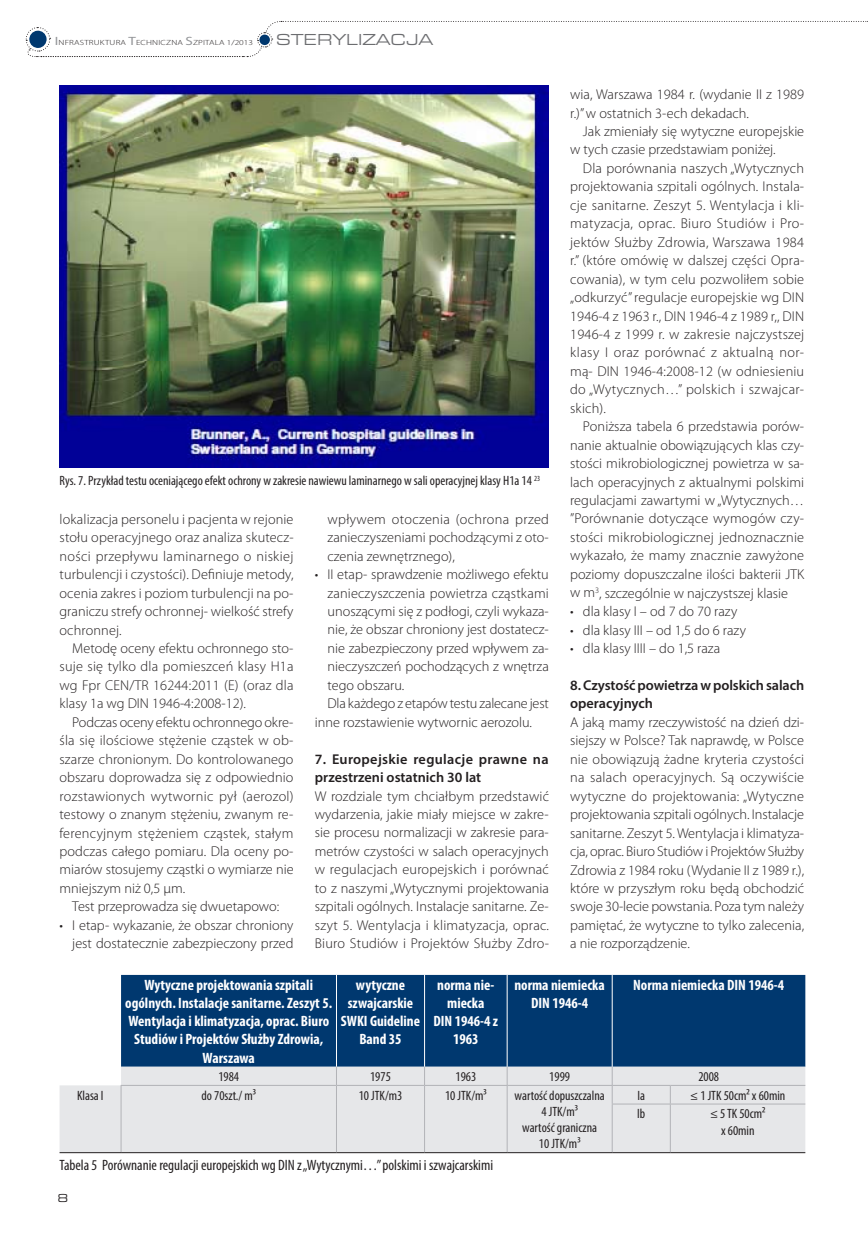
<style>
.page{position:relative;width:868px;height:1234px;background:#fff}
.page>*{position:absolute;margin:0;border:0;box-sizing:border-box;transform-origin:0 0}
.t1{font:expanded 16.5px "Eurostile TCE";color:#6c6d70}
.t2{font:700 condensed 15px/18px "Myriad Pro";color:#fff;text-align:center}
.t3{font:condensed 15px "Myriad Pro";color:#231f20}
.t4{font:300 14.25px/18.5px "Myriad Pro";letter-spacing:.005em;color:#231f20;text-align:justify}
.t5{font:600 14.25px/18.5px "Myriad Pro";color:#231f20}
.t6{font:300 14.25px "Myriad Pro";letter-spacing:-.015em;color:#231f20}
.t7{font:condensed 13.5px/16.2px "Myriad Pro";color:#231f20;text-align:center}
.t8{font:expanded 12px "Eurostile TCE";color:#231f20}
.t9{font:300 7.5px "Myriad Pro";letter-spacing:.02em;color:#231f20;scale:1.25 1}
.s1{font-weight:400;font-size:12px;color:#939598}
</style>
<div class="page">
<svg style="left:25px;top:21px;width:843px;height:36px"></svg>
<img style="left:60px;top:85px;width:489px;height:382px">
<div style="left:121px;top:974px;width:684px;height:92px;background:#00386f"></div>
<div style="left:60px;top:1066px;width:745px;height:85px;background:#e6e7e9"></div>
<hr style="left:336px;top:974px;width:1px;height:92px;background:#fff">
<hr style="left:424px;top:974px;width:1px;height:92px;background:#fff">
<hr style="left:506px;top:974px;width:1px;height:92px;background:#fff">
<hr style="left:611px;top:974px;width:1px;height:92px;background:#fff">
<hr style="left:121px;top:1084px;width:215px;height:1px;background:#b2b3b7">
<hr style="left:336px;top:1084px;width:88px;height:1px;background:#b2b3b7">
<svg style="left:336px;top:1066px;width:1px;height:37px"></svg>
<hr style="left:424px;top:1084px;width:83px;height:1px;background:#b2b3b7">
<svg style="left:424px;top:1066px;width:1px;height:37px"></svg>
<hr style="left:507px;top:1084px;width:105px;height:1px;background:#b2b3b7">
<svg style="left:506px;top:1066px;width:1px;height:37px"></svg>
<hr style="left:670px;top:1084px;width:135px;height:1px;background:#b2b3b7">
<hr style="left:336px;top:1103px;width:1px;height:48px;background:#b2b3b7">
<hr style="left:424px;top:1103px;width:1px;height:48px;background:#b2b3b7">
<hr style="left:506px;top:1103px;width:1px;height:48px;background:#b2b3b7">
<hr style="left:670px;top:1103px;width:135px;height:1px;background:#b2b3b7">
<svg style="left:121px;top:1085px;width:1px;height:18px"></svg>
<hr style="left:121px;top:1103px;width:1px;height:48px;background:#b2b3b7">
<svg style="left:611px;top:1066px;width:1px;height:37px"></svg>
<hr style="left:612px;top:1084px;width:58px;height:1px;background:#b2b3b7">
<svg style="left:669px;top:1085px;width:1px;height:18px"></svg>
<hr style="left:611px;top:1103px;width:59px;height:1px;background:#b2b3b7">
<hr style="left:611px;top:1104px;width:1px;height:47px;background:#b2b3b7">
<hr style="left:669px;top:1104px;width:1px;height:47px;background:#b2b3b7">
<hr style="left:60px;top:1151px;width:61px;height:1px;background:#231f20">
<hr style="left:121px;top:1151px;width:215px;height:1px;background:#231f20">
<hr style="left:336px;top:1151px;width:88px;height:1px;background:#231f20">
<hr style="left:424px;top:1151px;width:83px;height:1px;background:#231f20">
<hr style="left:507px;top:1151px;width:105px;height:1px;background:#231f20">
<hr style="left:612px;top:1151px;width:58px;height:1px;background:#231f20">
<hr style="left:670px;top:1151px;width:135px;height:1px;background:#231f20">
<p class="t9" style="left:55px;top:38px;width:160px"><span class="s1">I</span>nfrastruktura <span class="s1">t</span>echniczna <span class="s1">s</span>zpitala 1/2013</p>
<p class="t1" style="left:276px;top:31px;width:158px">STERYLIZACJA</p>
<p class="t7" style="left:60px;top:472px;width:482px">Rys. 7. Przykład testu oceniającego efekt ochrony w zakresie nawiewu laminarnego w sali operacyjnej klasy H1a 14 <sup>23</sup></p>
<p class="t4" style="left:60px;top:510px;width:235px">lokalizacja personelu i pacjenta w rejonie stołu operacyjnego oraz analiza skutecz&shy;ności przepływu laminarnego o niskiej turbulencji i czystości). Definiuje metody, ocenia zakres i poziom turbulencji na po&shy;graniczu strefy ochronnej- wielkość strefy ochronnej.</p>
<p class="t4" style="left:59px;top:639px;width:235px;text-indent:13px">Metodę oceny efektu ochronnego sto&shy;suje się tylko dla pomieszceń klasy H 1a wg Fpr CEN/TR 16244:2011 (E) (oraz dla klasy 1a wg DIN 1946-4:2008-12).</p>
<p class="t4" style="left:59px;top:713px;width:235px;text-indent:13px">Podczas oceny efektu ochronnego okre&shy;śla się ilościowe stężenie cząstek w ob&shy;szarze chronionym. Do kontrolowanego obszaru doprowadza się z odpowiednio rozstawionych wytwornic pył (aerozol) testowy o znanym stężeniu, zwanym re&shy;ferencyjnym stężeniem cząstek, stałym podczas całego pomiaru. Dla oceny po&shy;miarów stosujemy cząstki o wymiarze nie mniejszym niż 0,5 μm.</p>
<p class="t4" style="left:72px;top:897px;width:208px">Test przeprowadza się dwuetapowo:</p>
<p class="t4" style="left:60px;top:915px;width:235px;text-align:right">• I etap- wykazanie, że obszar chroniony jest dostatecznie zabezpieczony przed</p>
<p class="t4" style="left:327px;top:510px;width:223px">wpływem otoczenia (ochrona przed zanieczyszeniami pochodzącymi z oto&shy;czenia zewnętrznego),</p>
<p class="t4" style="left:315px;top:565px;width:235px">• II etap- sprawdzenie możliwego efektu</p>
<p class="t4" style="left:327px;top:583px;width:223px">zanieczyszczenia powietrza cząstkami</p>
<p class="t4" style="left:327px;top:602px;width:223px">unoszącymi się z podłogi, czyli wykaza-</p>
<p class="t4" style="left:327px;top:620px;width:223px">nie, że obszar chroniony jest dostatecz-</p>
<p class="t4" style="left:327px;top:639px;width:223px">nie zabezpieczony przed wpływem za-</p>
<p class="t4" style="left:327px;top:657px;width:223px">nieczyszczeń pochodzących z wnętrza</p>
<p class="t4" style="left:327px;top:676px;width:78px">tego obszaru.</p>
<p class="t6" style="left:327px;top:695px;width:223px">Dla każdego z etapów testu zalecane jest</p>
<p class="t4" style="left:315px;top:712px;width:218px">inne rozstawienie wytwornic aerozolu.</p>
<p class="t5" style="left:315px;top:749px;width:235px">7. Europejskie regulacje prawne na przestrzeni ostatnich 30 lat</p>
<p class="t4" style="left:315px;top:786px;width:236px">W rozdziale tym chciałbym przedstawić wydarzenia, jakie miały miejsce w zakre&shy;sie procesu normalizacji w zakresie para&shy;metrów czystości w salach operacyjnych w regulacjach europejskich i porównać to z naszymi „Wytycznymi projektowania szpitali ogólnych. I nstalacje sanitarne. Ze&shy;szyt 5. Wentylacja i klimatyzacja, oprac.<br>Biuro Studiów i Projektów Służby Zdro-</p>
<p class="t4" style="left:570px;top:85px;width:235px">wia, Warszawa 1984 r. (wydanie II z 1989 r.)” w ostatnich 3-ech dekadach.</p>
<p class="t4" style="left:570px;top:122px;width:235px;text-indent:13px">Jak zmieniały się wytyczne europejskie w tych czasie przedstawiam poniżej.</p>
<p class="t4" style="left:570px;top:159px;width:235px;text-align:left;text-indent:13px">Dla porównania naszych „Wytycznych projektowania szpitali ogólnych. I nstala&shy;cje sanitarne. Zeszyt 5. Wentylacja i kli&shy;matyzacja, oprac. Biuro Studiów i Pro&shy;jektów Służby Zdrowia, Warszawa 1984 r.” (które omówię w dalszej części Opra&shy;cowania), w tym celu pozwoliłem sobie „odkurzyć” regulacje europejskie wg DIN 1946-4 z 1963 r., DIN 1946-4 z 1989 r,, DIN 1946-4 z 1999 r. w zakresie najczystszej klasy I oraz porównać z aktualną nor&shy;mą- DIN 1946-4:2008-12 (w odniesieniu do „Wytycznych…” polskich i szwajcar&shy;skich).</p>
<p class="t4" style="left:570px;top:417px;width:235px;text-align:left;text-indent:13px">Poniższa tabela 6 przedstawia porów&shy;nanie aktualnie obowiązujących klas czy&shy;stości mikrobiologicznej powietrza w sa&shy;lach operacyjnych z aktualnymi polskimi regulacjami zawartymi w „Wytycznych… ”Porównanie dotyczące wymogów czy&shy;stości mikrobiologicznej jednoznacznie wykazało, że mamy znacznie zawyżone poziomy dopuszczalne ilości bakterii JTK w m<sup>3</sup>, szczególnie w najczystszej klasie</p>
<p class="t4" style="left:570px;top:602px;width:169px">• dla klasy I – od 7 do 70 razy</p>
<p class="t4" style="left:570px;top:620px;width:177px">• dla klasy III – od 1,5 do 6 razy</p>
<p class="t4" style="left:570px;top:639px;width:151px">• dla klasy IIII – do 1,5 raza</p>
<p class="t5" style="left:570px;top:675px;width:235px">8. Czystość powietrza w polskich salach operacyjnych</p>
<p class="t4" style="left:570px;top:713px;width:235px">A jaką mamy rzeczywistość na dzień dzi&shy;siejszy w Polsce? Tak naprawdę, w Polsce nie obowiązują żadne kryteria czystości na salach operacyjnych. Są oczywiście wytyczne do projektowania: „Wytyczne projektowania szpitali ogólnych. I nstalacje sanitarne. Zeszyt 5.Wentylacja i klimatyza&shy;cja, oprac. Biuro Studiów i Projektów Służby Zdrowia z 1984 roku (Wydanie II z 1989 r.), które w przyszłym roku będą obchodzić swoje 30-lecie powstania. Poza tym należy pamiętać, że wytyczne to tylko zalecenia, a nie rozporządzenie.</p>
<p class="t2" style="left:125px;top:975px;width:208px">Wytyczne projektowania szpitali ogólnych. Instalacje sanitarne. Zeszyt 5.<br>Wentylacja i klimatyzacja, oprac. Biuro Studiów i Projektów Służby Zdrowia, Warszawa</p>
<p class="t2" style="left:341px;top:975px;width:81px">wytyczne szwajcarskie<br>SWKI Guideline<br>Band 35</p>
<p class="t2" style="left:433px;top:975px;width:66px">norma nie&shy;miecka<br>DIN 1946-4 z<br>1963</p>
<p class="t2" style="left:514px;top:975px;width:92px">norma niemiecka<br>DIN 1946-4</p>
<p class="t2" style="left:633px;top:975px;width:152px">Norma niemiecka DIN 1946-4</p>
<p class="t7" style="left:218px;top:1068px;width:22px">1984</p>
<p class="t7" style="left:370px;top:1068px;width:22px">1975</p>
<p class="t7" style="left:455px;top:1068px;width:22px">1963</p>
<p class="t7" style="left:549px;top:1068px;width:22px">1999</p>
<p class="t7" style="left:698px;top:1068px;width:22px">2008</p>
<p class="t7" style="left:77px;top:1086px;width:28px">Klasa I</p>
<p class="t7" style="left:201px;top:1086px;width:56px">do 70szt./ m³</p>
<p class="t7" style="left:358px;top:1086px;width:45px">10 JTK/m3</p>
<p class="t7" style="left:445px;top:1086px;width:43px">10 JTK/m³</p>
<p class="t7" style="left:514px;top:1086px;width:92px">wartość dopuszczalna<br>4 JTK/m³<br>wartość graniczna<br>10 JTK/m³</p>
<p class="t7" style="left:637px;top:1086px;width:9px">Ia</p>
<p class="t7" style="left:690px;top:1086px;width:97px">≤ 1 JTK 50cm² x 60min</p>
<p class="t7" style="left:637px;top:1105px;width:10px">Ib</p>
<p class="t7" style="left:710px;top:1105px;width:57px">≤ 5 TK 50cm² x 60min</p>
<p class="t3" style="left:60px;top:1155px;width:435px">Tabela 5 Porównanie regulacji europejskich wg DIN z „Wytycznymi…” polskimi i szwajcarskimi</p>
<p class="t8" style="left:57px;top:1191px;width:12px">8</p>
</div>
